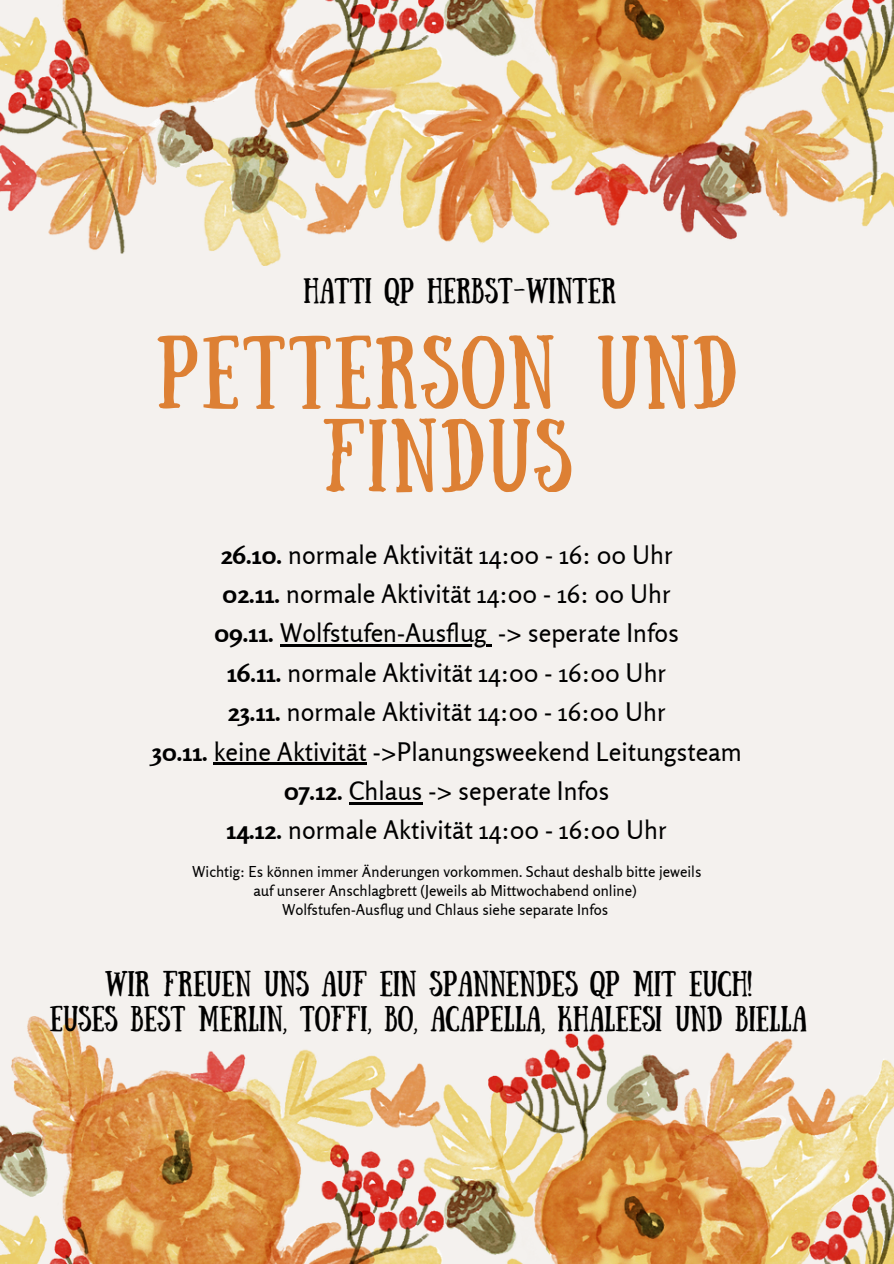
<style>
.page{position:relative;width:894px;height:1264px;background:#fff}
.page>*{position:absolute;margin:0;border:0;box-sizing:border-box;transform-origin:0 0}
.t1{font:73.2px/83.2px "Sunday";letter-spacing:.03em;color:#dd8034;text-align:center}
.t2{font:25.5px/39.3px "Rosario";color:#000;text-align:center}
.t3{font:25.5px/34.8px "Sunday";color:#000;text-align:center}
.t4{font:15px/19.2px "Rosario";color:#000;text-align:center}
.s1{font-weight:700}
</style>
<div class="page">
<div style="left:0;top:0;width:893px;height:1263px;background:#f4f1ee"></div>
<img style="left:0;top:1016px;width:893px;height:247px">
<img style="left:0;top:0;width:893px;height:266px">
<hr style="left:280px;top:644px;width:206px;height:3px;background:#000">
<svg style="left:486px;top:644px;width:6px;height:3px"></svg>
<hr style="left:214px;top:762px;width:153px;height:3px;background:#000">
<hr style="left:348px;top:802px;width:74px;height:2px;background:#000">
<p class="t3" style="left:303px;top:271px;width:314px">HATTI QP HERBST-WINTER</p>
<h2 class="t1" style="left:156px;top:323px;width:583px">PETTERSON UND<br>FINDUS</h2>
<h1 class="t2" style="left:214px;top:534px;width:466px"><span class="s1">26.10.</span> normale Aktivität 14:00 - 16: 00 Uhr<br><span class="s1">02.11.</span> normale Aktivität 14:00 - 16: 00 Uhr<br><span class="s1">09.11.</span> Wolfstufen-Ausflug -&gt; seperate Infos</h1>
<h2 class="t2" style="left:151px;top:652px;width:591px"><span class="s1">16.11.</span> normale Aktivität 14:00 - 16:00 Uhr<br><span class="s1">23.11.</span> normale Aktivität 14:00 - 16:00 Uhr<br><span class="s1">30.11.</span> keine Aktivität -&gt;Planungsweekend Leitungsteam <span class="s1">07.12.</span> Chlaus -&gt; seperate Infos<br><span class="s1">14.12.</span> normale Aktivität 14:00 - 16:00 Uhr</h2>
<p class="t4" style="left:192px;top:861px;width:510px">Wichtig: Es können immer Änderungen vorkommen. Schaut deshalb bitte jeweils auf unserer Anschlagbrett (Jeweils ab Mittwochabend online)</p>
<p class="t4" style="left:282px;top:899px;width:327px">Wolfstufen-Ausflug und Chlaus siehe separate Infos</p>
<p class="t3" style="left:50px;top:963px;width:758px">WIR FREUEN UNS AUF EIN SPANNENDES QP MIT EUCH!<br>EUSES BEST MERLIN, TOFFI, BO, ACAPELLA, KHALEESI UND BIELLA</p>
</div>
